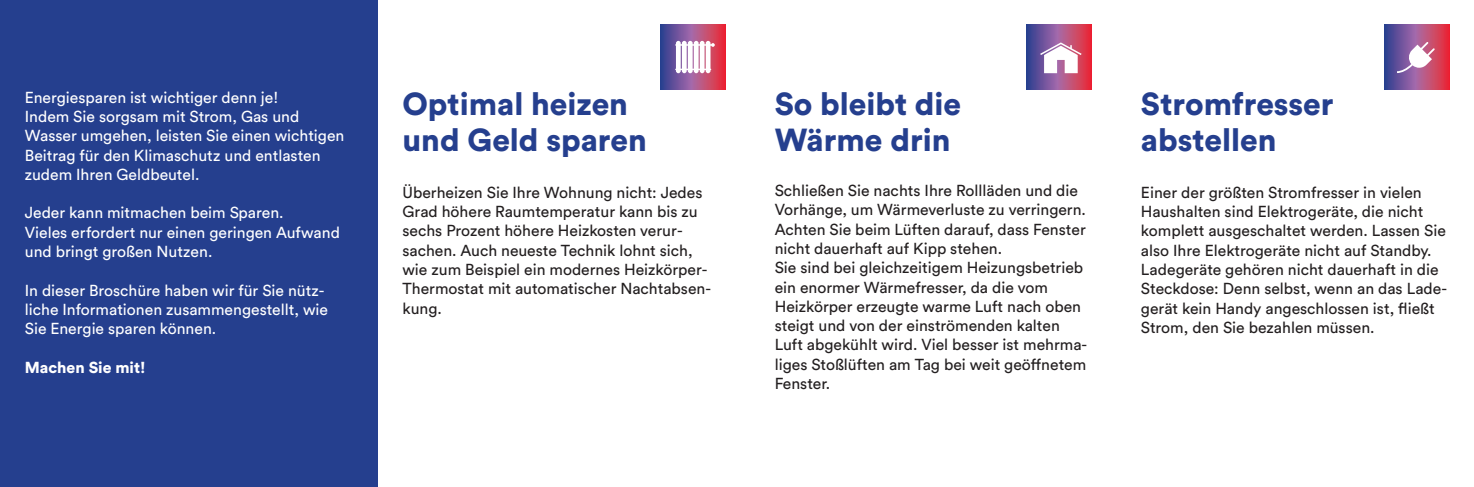
<style>
.page{position:relative;width:1474px;height:487px;background:#fff}
.page>*{position:absolute;margin:0;border:0;box-sizing:border-box;transform-origin:0 0}
.t1{font:900 31.5px/35px "Circular Pro";color:#253f8e}
.t2{font:15.75px/19.2px "Circular Pro";color:#231f20}
.t3{font:15.75px/19.2px "Circular Pro";color:#fff}
.t4{font:900 15.75px "Circular Pro";color:#fff}
</style>
<div class="page">
<div style="left:0;top:0;width:377px;height:486px;background:#253f8e"></div>
<svg style="left:660px;top:25px;width:65px;height:65px;background:#944a7f"></svg>
<svg style="left:675px;top:41px;width:39px;height:32px"></svg>
<svg style="left:1026px;top:25px;width:65px;height:65px;background:#934a80"></svg>
<svg style="left:1040px;top:42px;width:41px;height:31px"></svg>
<svg style="left:1384px;top:25px;width:65px;height:65px;background:#984a7d"></svg>
<svg style="left:1396px;top:42px;width:38px;height:31px"></svg>
<p class="t3" style="left:25px;top:87px;width:321px">Energiesparen ist wichtiger denn je!<br>Indem Sie sorgsam mit Strom, Gas und Wasser umgehen, leisten Sie einen wichtigen Beitrag für den Klimaschutz und entlasten zudem Ihren Geldbeutel.</p>
<p class="t3" style="left:25px;top:202px;width:316px">Jeder kann mitmachen beim Sparen.<br>Vieles erfordert nur einen geringen Aufwand und bringt großen Nutzen.</p>
<p class="t3" style="left:25px;top:279px;width:305px">In dieser Broschüre haben wir für Sie nütz&shy;liche Informationen zusammengestellt, wie<br>Sie Energie sparen können.</p>
<p class="t4" style="left:25px;top:355px;width:122px">Machen Sie mit!</p>
<h1 class="t1" style="left:402px;top:85px;width:246px">Optimal heizen und Geld sparen</h1>
<p class="t2" style="left:402px;top:182px;width:310px">Überheizen Sie Ihre Wohnung nicht: Jedes Grad höhere Raumtemperatur kann bis zu sechs Prozent höhere Heizkosten verur&shy;sachen. Auch neueste Technik lohnt sich, wie zum Beispiel ein modernes Heizkörper-Thermostat mit automatischer Nachtabsen&shy;kung.</p>
<h1 class="t1" style="left:774px;top:85px;width:188px">So bleibt die<br>Wärme drin</h1>
<p class="t2" style="left:774px;top:180px;width:314px">Schließen Sie nachts Ihre Rollläden und die Vorhänge, um Wärmeverluste zu verringern.<br>Achten Sie beim Lüften darauf, dass Fenster nicht dauerhaft auf Kipp stehen.<br>Sie sind bei gleichzeitigem Heizungsbetrieb ein enormer Wärmefresser, da die vom Heizkörper erzeugte warme Luft nach oben steigt und von der einströmenden kalten Luft abgekühlt wird. Viel besser ist mehrma&shy;liges Stoßlüften am Tag bei weit geöffnetem Fenster.</p>
<h1 class="t1" style="left:1140px;top:85px;width:194px">Stromfresser abstellen</h1>
<p class="t2" style="left:1140px;top:182px;width:307px">Einer der größten Stromfresser in vielen Haushalten sind Elektrogeräte, die nicht komplett ausgeschaltet werden. Lassen Sie also Ihre Elektrogeräte nicht auf Standby.<br>Ladegeräte gehören nicht dauerhaft in die Steckdose: Denn selbst, wenn an das Lade&shy;gerät kein Handy angeschlossen ist, fließt Strom, den Sie bezahlen müssen.</p>
</div>
